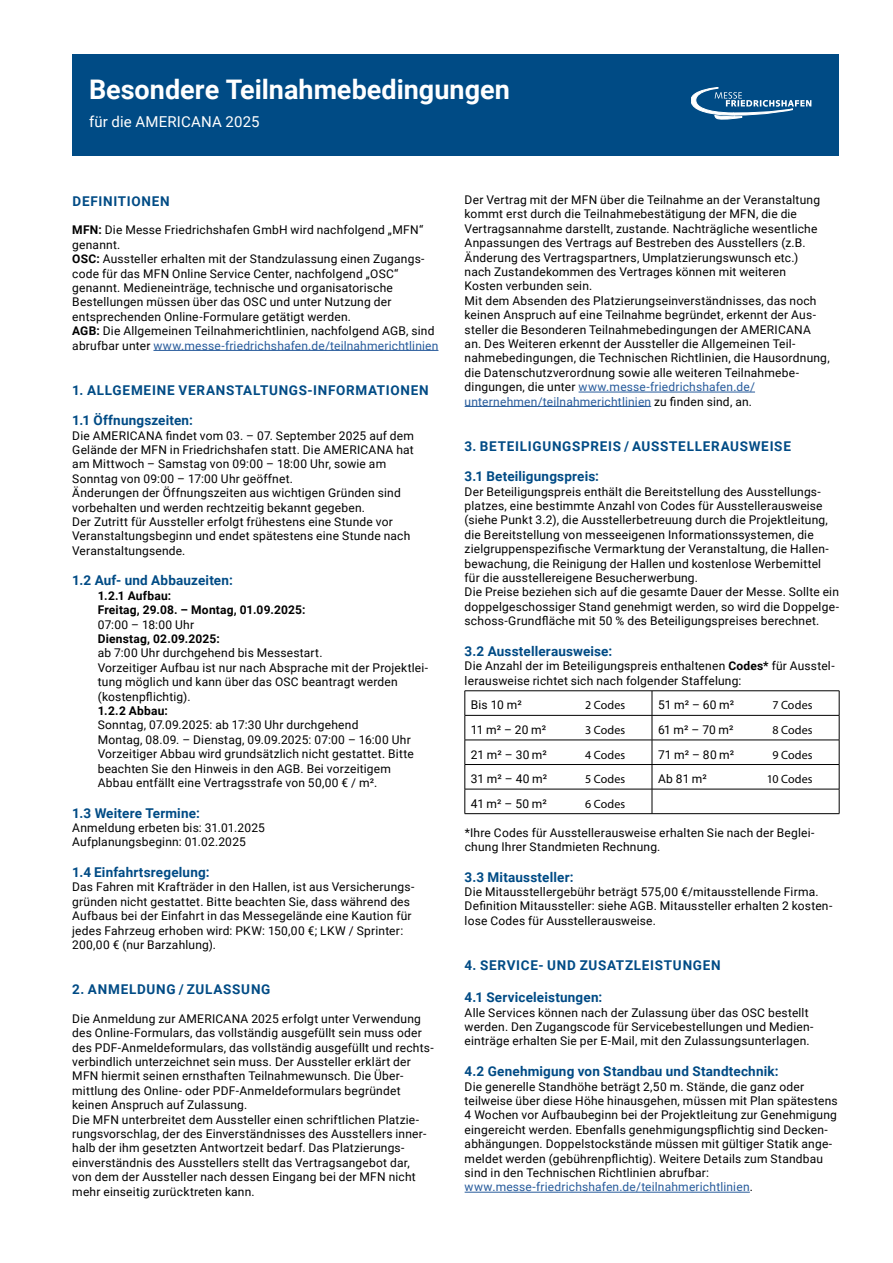
<style>
.page{position:relative;width:893px;height:1263px;background:#fff}
.page>*{position:absolute;margin:0;border:0;box-sizing:border-box;transform-origin:0 0}
.t1{font:700 27px "Roboto";color:#fff}
.t2{font:15px "Roboto";letter-spacing:.01em;color:#fff}
.t3{font:700 13.5px "Roboto";letter-spacing:.02em;color:#004b85}
.t4{font:700 13.5px "Roboto";letter-spacing:.055em;color:#004b85}
.t5{font:700 13.5px "Roboto";letter-spacing:.05em;color:#004b85}
.t6{font:12px/14.4px "Roboto";letter-spacing:.015em;color:#000}
.t7{font:700 12px/14.4px "Roboto";letter-spacing:.015em;color:#000}
.t8{font:12px "Myriad Pro";letter-spacing:.005em;color:#000}
.s1{font-weight:700}
.s2{color:#275b9b}
</style>
<div class="page">
<div style="left:72px;top:54px;width:767px;height:101px;background:#004b85"></div>
<hr style="left:153px;top:350px;width:285px;height:1px;background:#275b9b">
<hr style="left:579px;top:392px;width:176px;height:1px;background:#275b9b">
<hr style="left:465px;top:406px;width:186px;height:1px;background:#275b9b">
<hr style="left:465px;top:1192px;width:285px;height:1px;background:#275b9b">
<hr style="left:465px;top:690px;width:187px;height:1px;background:#000">
<hr style="left:652px;top:690px;width:187px;height:1px;background:#000">
<hr style="left:465px;top:715px;width:187px;height:1px;background:#000">
<hr style="left:652px;top:715px;width:187px;height:1px;background:#000">
<hr style="left:465px;top:740px;width:187px;height:1px;background:#000">
<hr style="left:652px;top:740px;width:187px;height:1px;background:#000">
<hr style="left:465px;top:764px;width:187px;height:1px;background:#000">
<hr style="left:652px;top:764px;width:187px;height:1px;background:#000">
<hr style="left:465px;top:789px;width:187px;height:1px;background:#000">
<svg style="left:465px;top:691px;width:1px;height:122px"></svg>
<hr style="left:652px;top:789px;width:187px;height:1px;background:#000">
<svg style="left:652px;top:691px;width:1px;height:122px"></svg>
<svg style="left:839px;top:691px;width:1px;height:122px"></svg>
<hr style="left:465px;top:813px;width:187px;height:1px;background:#000">
<hr style="left:652px;top:813px;width:187px;height:1px;background:#000">
<svg style="left:691px;top:87px;width:120px;height:32px"></svg>
<h1 class="t1" style="left:89px;top:70px;width:422px">Besondere Teilnahmebedingungen</h1>
<p class="t2" style="left:89px;top:111px;width:172px">für die AMERICANA 2025</p>
<p class="t4" style="left:73px;top:191px;width:99px">DEFINITIONEN</p>
<p class="t6" style="left:72px;top:222px;width:368px"><span class="s1">MFN:</span> Die Messe Friedrichshafen GmbH wird nachfolgend „MFN“ genannt.<br><span class="s1">OSC:</span> Aussteller erhalten mit der Standzulassung einen Zugangs&shy;code für das MFN Online Service Center, nachfolgend „OSC“ genannt. Medieneinträge, technische und organisatorische Bestellungen müssen über das OSC und unter Nutzung der entsprechenden Online-Formulare getätigt werden.<br><span class="s1">AGB:</span> Die Allgemeinen Teilnahmerichtlinien, nachfolgend AGB, sind abrufbar unter <span class="s2">www.messe-friedrichshafen.de/teilnahmerichtlinien</span></p>
<p class="t4" style="left:72px;top:380px;width:358px">1. ALLGEMEINE VERANSTALTUNGS-INFORMATIONEN</p>
<p class="t3" style="left:72px;top:411px;width:122px">1.1 Öffnungszeiten:</p>
<p class="t6" style="left:72px;top:428px;width:343px">Die AMERICANA findet vom 03. – 07. September 2025 auf dem Gelände der MFN in Friedrichshafen statt. Die AMERICANA hat am Mittwoch – Samstag von 09:00 – 18:00 Uhr, sowie am Sonntag von 09:00 – 17:00 Uhr geöffnet.<br>Änderungen der Öffnungszeiten aus wichtigen Gründen sind vorbehalten und werden rechtzeitig bekannt gegeben.<br>Der Zutritt für Aussteller erfolgt frühestens eine Stunde vor Veranstaltungsbeginn und endet spätestens eine Stunde nach Veranstaltungsende.</p>
<p class="t3" style="left:72px;top:571px;width:162px">1.2 Auf- und Abbauzeiten:</p>
<p class="t7" style="left:98px;top:588px;width:209px">1.2.1 Aufbau:<br>Freitag, 29.08. – Montag, 01.09.2025:</p>
<p class="t6" style="left:98px;top:617px;width:98px">07:00 – 18:00 Uhr</p>
<p class="t7" style="left:98px;top:631px;width:123px">Dienstag, 02.09.2025:</p>
<p class="t6" style="left:98px;top:645px;width:332px">ab 7:00 Uhr durchgehend bis Messestart.<br>Vorzeitiger Aufbau ist nur nach Absprache mit der Projektlei&shy;tung möglich und kann über das OSC beantragt werden (kostenpflichtig).</p>
<p class="t7" style="left:98px;top:703px;width:72px">1.2.2 Abbau:</p>
<p class="t6" style="left:98px;top:717px;width:317px">Sonntag, 07.09.2025: ab 17:30 Uhr durchgehend<br>Montag, 08.09. – Dienstag, 09.09.2025: 07:00 – 16:00 Uhr Vorzeitiger Abbau wird grundsätzlich nicht gestattet. Bitte beachten Sie den Hinweis in den AGB. Bei vorzeitigem Abbau entfällt eine Vertragsstrafe von 50,00 € / m².</p>
<p class="t3" style="left:72px;top:803px;width:129px">1.3 Weitere Termine:</p>
<p class="t6" style="left:72px;top:820px;width:194px">Anmeldung erbeten bis: 31.01.2025<br>Aufplanungsbeginn: 01.02.2025</p>
<p class="t3" style="left:72px;top:863px;width:139px">1.4 Einfahrtsregelung:</p>
<p class="t6" style="left:72px;top:879px;width:344px">Das Fahren mit Krafträder in den Hallen, ist aus Versicherungs&shy;gründen nicht gestattet. Bitte beachten Sie, dass während des Aufbaus bei der Einfahrt in das Messegelände eine Kaution für jedes Fahrzeug erhoben wird: PKW: 150,00 €; LKW / Sprinter:<br>200,00 € (nur Barzahlung).</p>
<p class="t4" style="left:72px;top:980px;width:200px">2. ANMELDUNG / ZULASSUNG</p>
<p class="t6" style="left:72px;top:1011px;width:363px">Die Anmeldung zur AMERICANA 2025 erfolgt unter Verwendung des Online-Formulars, das vollständig ausgefüllt sein muss oder des PDF-Anmeldeformulars, das vollständig ausgefüllt und rechts&shy;verbindlich unterzeichnet sein muss. Der Aussteller erklärt der MFN hiermit seinen ernsthaften Teilnahmewunsch. Die Über&shy;mittlung des Online- oder PDF-Anmeldeformulars begründet keinen Anspruch auf Zulassung.<br>Die MFN unterbreitet dem Aussteller einen schriftlichen Platzie&shy;rungsvorschlag, der des Einverständnisses des Ausstellers inner&shy;halb der ihm gesetzten Antwortzeit bedarf. Das Platzierungs&shy;einverständnis des Ausstellers stellt das Vertragsangebot dar,<br>von dem der Aussteller nach dessen Eingang bei der MFN nicht mehr einseitig zurücktreten kann.</p>
<p class="t6" style="left:465px;top:192px;width:367px">Der Vertrag mit der MFN über die Teilnahme an der Veranstaltung kommt erst durch die Teilnahmebestätigung der MFN, die die Vertragsannahme darstellt, zustande. Nachträgliche wesentliche Anpassungen des Vertrags auf Bestreben des Ausstellers (z.B.<br>Änderung des Vertragspartners, Umplatzierungswunsch etc.)<br>nach Zustandekommen des Vertrages können mit weiteren<br>Kosten verbunden sein.<br>Mit dem Absenden des Platzierungseinverständnisses, das noch keinen Anspruch auf eine Teilnahme begründet, erkennt der Aus&shy;steller die Besonderen Teilnahmebedingungen der AMERICANA an. Des Weiteren erkennt der Aussteller die Allgemeinen Teil&shy;nahmebedingungen, die Technischen Richtlinien, die Hausordnung, die Datenschutzverordnung sowie alle weiteren Teilnahmebe&shy;dingungen, die unter <span class="s2">www.messe-friedrichshafen.de/ unternehmen/teilnahmerichtlinien</span> zu finden sind, an.</p>
<p class="t5" style="left:465px;top:436px;width:328px">3. BETEILIGUNGSPREIS / AUSSTELLERAUSWEISE</p>
<p class="t3" style="left:465px;top:467px;width:136px">3.1 Beteiligungspreis:</p>
<p class="t6" style="left:465px;top:484px;width:376px">Der Beteiligungspreis enthält die Bereitstellung des Ausstellungs&shy;platzes, eine bestimmte Anzahl von Codes für Ausstellerausweise (siehe Punkt 3.2), die Ausstellerbetreuung durch die Projektleitung, die Bereitstellung von messeeigenen Informationssystemen, die zielgruppenspezifische Vermarktung der Veranstaltung, die Hallen&shy;bewachung, die Reinigung der Hallen und kostenlose Werbemittel für die ausstellereigene Besucherwerbung.<br>Die Preise beziehen sich auf die gesamte Dauer der Messe. Sollte ein doppelgeschossiger Stand genehmigt werden, so wird die Doppelge&shy;schoss-Grundfläche mit 50 % des Beteiligungspreises berechnet.</p>
<p class="t3" style="left:465px;top:641px;width:149px">3.2 Ausstellerausweise:</p>
<p class="t6" style="left:465px;top:658px;width:372px">Die Anzahl der im Beteiligungspreis enthaltenen <span class="s1">Codes*</span> für Ausstel&shy;lerausweise richtet sich nach folgender Staffelung:</p>
<p class="t6" style="left:471px;top:697px;width:53px">Bis 10 m²</p>
<p class="t8" style="left:585px;top:698px;width:42px">2 Codes</p>
<p class="t6" style="left:658px;top:697px;width:78px">51 m² – 60 m²</p>
<p class="t8" style="left:772px;top:698px;width:42px">7 Codes</p>
<p class="t6" style="left:471px;top:722px;width:77px">11 m² – 20 m²</p>
<p class="t8" style="left:585px;top:722px;width:42px">3 Codes</p>
<p class="t6" style="left:658px;top:722px;width:77px">61 m² – 70 m²</p>
<p class="t8" style="left:772px;top:722px;width:42px">8 Codes</p>
<p class="t6" style="left:471px;top:747px;width:78px">21 m² – 30 m²</p>
<p class="t8" style="left:585px;top:747px;width:42px">4 Codes</p>
<p class="t6" style="left:658px;top:747px;width:78px">71 m² – 80 m²</p>
<p class="t8" style="left:772px;top:747px;width:42px">9 Codes</p>
<p class="t6" style="left:471px;top:771px;width:78px">31 m² – 40 m²</p>
<p class="t8" style="left:585px;top:772px;width:42px">5 Codes</p>
<p class="t6" style="left:658px;top:771px;width:50px">Ab 81 m²</p>
<p class="t8" style="left:767px;top:772px;width:47px">10 Codes</p>
<p class="t6" style="left:471px;top:796px;width:77px">41 m² – 50 m²</p>
<p class="t8" style="left:585px;top:796px;width:42px">6 Codes</p>
<p class="t6" style="left:465px;top:825px;width:351px">*Ihre Codes für Ausstellerausweise erhalten Sie nach der Beglei&shy;chung Ihrer Standmieten Rechnung.</p>
<p class="t3" style="left:465px;top:867px;width:110px">3.3 Mitaussteller:</p>
<p class="t6" style="left:465px;top:884px;width:369px">Die Mitausstellergebühr beträgt 575,00 €/mitausstellende Firma.<br>Definition Mitaussteller: siehe AGB. Mitaussteller erhalten 2 kosten&shy;lose Codes für Ausstellerausweise.</p>
<p class="t5" style="left:465px;top:956px;width:258px">4. SERVICE- UND ZUSATZLEISTUNGEN</p>
<p class="t3" style="left:465px;top:988px;width:139px">4.1 Serviceleistungen:</p>
<p class="t6" style="left:465px;top:1005px;width:350px">Alle Services können nach der Zulassung über das OSC bestellt werden. Den Zugangscode für Servicebestellungen und Medien&shy;einträge erhalten Sie per E-Mail, mit den Zulassungsunterlagen.</p>
<p class="t3" style="left:465px;top:1062px;width:316px">4.2 Genehmigung von Standbau und Standtechnik:</p>
<p class="t6" style="left:465px;top:1078px;width:374px">Die generelle Standhöhe beträgt 2,50 m. Stände, die ganz oder teilweise über diese Höhe hinausgehen, müssen mit Plan spätestens 4 Wochen vor Aufbaubeginn bei der Projektleitung zur Genehmigung eingereicht werden. Ebenfalls genehmigungspflichtig sind Decken&shy;abhängungen. Doppelstockstände müssen mit gültiger Statik ange&shy;meldet werden (gebührenpflichtig). Weitere Details zum Standbau sind in den Technischen Richtlinien abrufbar: <span class="s2">www.messe-friedrichshafen.de/teilnahmerichtlinien</span>.</p>
</div>
